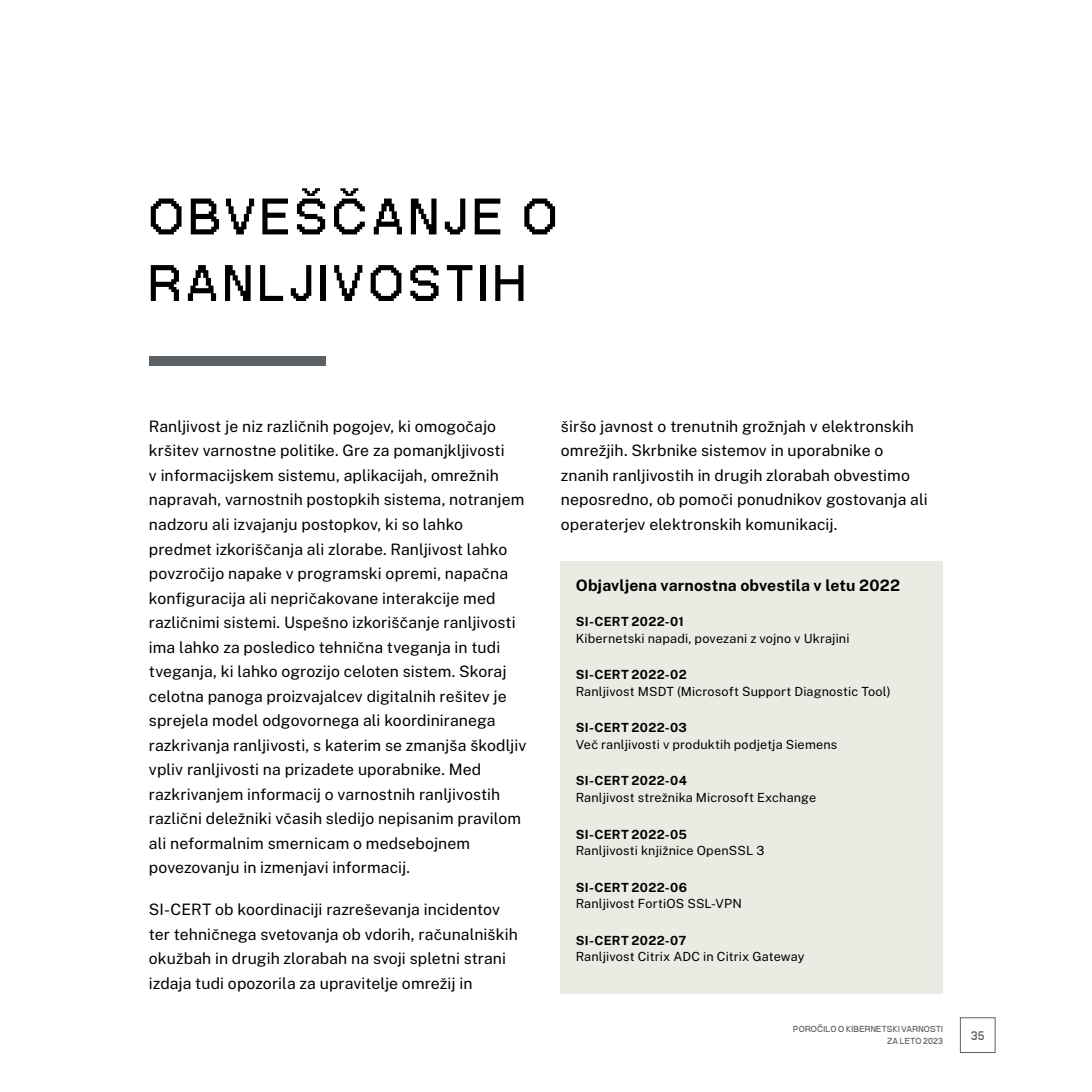
<style>
.page{position:relative;width:1092px;height:1092px;background:#fff}
.page>*{position:absolute;margin:0;border:0;box-sizing:border-box;transform-origin:0 0}
.t1{font:700 71.75px/66.5px "PP Neue Bit";letter-spacing:.06em;color:#000}
.t2{font:700 17.5px "PP Neue Bit";color:#5b6064}
.t3{font:15.75px/24.5px "Public Sans";letter-spacing:.005em;color:#000}
.t4{font:700 15.75px "Public Sans";letter-spacing:.01em;color:#000}
.t5{font:12.6px "Public Sans";letter-spacing:.015em;color:#000}
.t6{font:700 12.6px "Public Sans";letter-spacing:.025em;color:#000}
.t7{font:700 12.25px/12.2px "PP Neue Bit";letter-spacing:.015em;color:#5b6064;text-align:right}
</style>
<div class="page">
<div style="left:960px;top:1017px;width:35px;height:35px;border:1px solid #5b6064"></div>
<div style="left:150px;top:356px;width:176px;height:9px;background:#5b6064"></div>
<div style="left:561px;top:561px;width:382px;height:432px;background:#ebebe4"></div>
<h1 class="t1" style="left:148px;top:183px;width:411px">OBVEŠČANJE O<br>RANLJIVOSTIH</h1>
<p class="t3" style="left:149px;top:413px;width:379px">Ranljivost je niz različnih pogojev, ki omogočajo kršitev varnostne politike. Gre za pomanjkljivosti<br>v informacijskem sistemu, aplikacijah, omrežnih napravah, varnostnih postopkih sistema, notranjem nadzoru ali izvajanju postopkov, ki so lahko predmet izkoriščanja ali zlorabe. Ranljivost lahko povzročijo napake v programski opremi, napačna konfiguracija ali nepričakovane interakcije med različnimi sistemi. Uspešno izkoriščanje ranljivosti ima lahko za posledico tehnična tveganja in tudi tveganja, ki lahko ogrozijo celoten sistem. Skoraj celotna panoga proizvajalcev digitalnih rešitev je sprejela model odgovornega ali koordiniranega razkrivanja ranljivosti, s katerim se zmanjša škodljiv vpliv ranljivosti na prizadete uporabnike. Med razkrivanjem informacij o varnostnih ranljivostih različni deležniki včasih sledijo nepisanim pravilom ali neformalnim smernicam o medsebojnem povezovanju in izmenjavi informacij.</p>
<p class="t3" style="left:149px;top:896px;width:370px">SI-CERT ob koordinaciji razreševanja incidentov ter tehničnega svetovanja ob vdorih, računalniških okužbah in drugih zlorabah na svoji spletni strani izdaja tudi opozorila za upravitelje omrežij in</p>
<p class="t3" style="left:561px;top:413px;width:368px">širšo javnost o trenutnih grožnjah v elektronskih omrežjih. Skrbnike sistemov in uporabnike o znanih ranljivostih in drugih zlorabah obvestimo neposredno, ob pomoči ponudnikov gostovanja ali operaterjev elektronskih komunikacij.</p>
<p class="t4" style="left:575px;top:574px;width:326px">Objavljena varnostna obvestila v letu 2022</p>
<p class="t6" style="left:575px;top:613px;width:110px">SI-CERT 2022-01</p>
<p class="t5" style="left:575px;top:629px;width:275px">Kibernetski napadi, povezani z vojno v Ukrajini</p>
<p class="t6" style="left:575px;top:666px;width:112px">SI-CERT 2022-02</p>
<p class="t5" style="left:575px;top:682px;width:316px">Ranljivost MSDT (Microsoft Support Diagnostic Tool)</p>
<p class="t6" style="left:575px;top:719px;width:113px">SI-CERT 2022-03</p>
<p class="t5" style="left:575px;top:736px;width:263px">Več ranljivosti v produktih podjetja Siemens</p>
<p class="t6" style="left:575px;top:772px;width:113px">SI-CERT 2022-04</p>
<p class="t5" style="left:575px;top:789px;width:242px">Ranljivost strežnika Microsoft Exchange</p>
<p class="t6" style="left:575px;top:825px;width:113px">SI-CERT 2022-05</p>
<p class="t5" style="left:575px;top:842px;width:190px">Ranljivosti knjižnice OpenSSL 3</p>
<p class="t6" style="left:575px;top:878px;width:113px">SI-CERT 2022-06</p>
<p class="t5" style="left:575px;top:895px;width:168px">Ranljivost FortiOS SSL-VPN</p>
<p class="t6" style="left:575px;top:931px;width:112px">SI-CERT 2022-07</p>
<p class="t5" style="left:575px;top:948px;width:230px">Ranljivost Citrix ADC in Citrix Gateway</p>
<p class="t7" style="left:793px;top:1022px;width:151px">POROČILO O KIBERNETSKI VARNOSTI<br>ZA LETO 2023</p>
<p class="t2" style="left:970px;top:1027px;width:15px">35</p>
</div>
